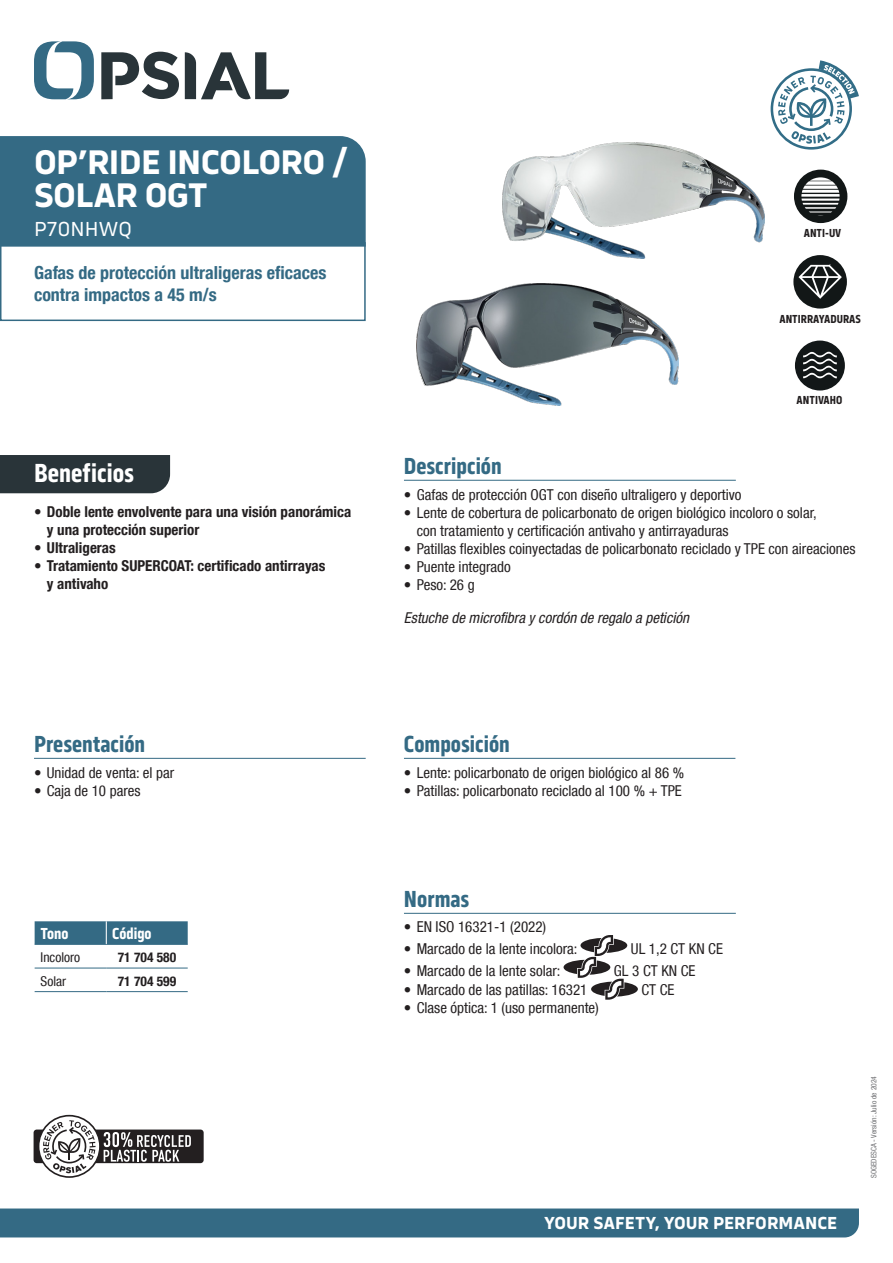
<style>
.page{position:relative;width:893px;height:1263px;background:#fff}
.page>*{position:absolute;margin:0;border:0;box-sizing:border-box;transform-origin:0 0}
.NOM_PRODUIT_NC{font:700 35.25px/33px "Serca";letter-spacing:-.02em;color:#fff}
.Benefices{font:700 27px "Serca Condensed";color:#fff}
.Sous-titres{font:700 24px "Serca Condensed";color:#346a84}
.NOM_PRODUIT_NC-2{font:21px "Serca";letter-spacing:-.005em;color:#fff}
.PLUS_PRODUIT{font:700 condensed 18px/21.6px "Helvetica Neue LT Com";color:#346a84}
.t1{font:700 18px "Serca";color:#fff}
.tableauTitre{font:700 16.5px "Serca Condensed";color:#fff}
.t2{font:condensed 15px/18px "Helvetica Neue LT Com";color:#231f20}
.t3{font:700 condensed 15px/18px "Helvetica Neue LT Com";color:#231f20}
.Texte{font:italic condensed 15px "Helvetica Neue LT Com";color:#231f20}
.TableauCode{font:700 condensed 13.5px "Helvetica Neue LT Com";color:#231f20}
.tableau{font:condensed 13.5px "Helvetica Neue LT Com";color:#231f20}
.t4{font:700 12px "Serca Condensed";color:#231f20}
.t5{font:700 11.4px "Serca Condensed";color:#121718}
.Date{font:condensed 7.5px "Helvetica Neue LT Com";color:#6c6d70}
</style>
<div class="page">
<svg style="left:34px;top:41px;width:60px;height:58px"></svg>
<svg style="left:185px;top:52px;width:104px;height:48px"></svg>
<svg style="left:101px;top:52px;width:78px;height:47px"></svg>
<div style="left:0;top:1208px;width:859px;height:29px;background:#346a84"></div>
<hr style="left:404px;top:480px;width:332px;height:1px;background:#346a84">
<hr style="left:404px;top:758px;width:331px;height:1px;background:#346a84">
<div style="left:0;top:455px;width:170px;height:38px;background:#293439"></div>
<div style="left:0;top:242px;width:366px;height:79px;border:2px solid #346a84"></div>
<div style="left:0;top:136px;width:366px;height:111px;background:#346a84"></div>
<hr style="left:404px;top:913px;width:332px;height:1px;background:#346a84">
<hr style="left:34px;top:758px;width:332px;height:1px;background:#346a84">
<hr style="left:35px;top:944px;width:71px;height:1px;background:#346a84">
<hr style="left:106px;top:944px;width:82px;height:1px;background:#346a84">
<hr style="left:35px;top:968px;width:71px;height:1px;background:#346a84">
<hr style="left:106px;top:968px;width:82px;height:1px;background:#346a84">
<hr style="left:35px;top:991px;width:71px;height:1px;background:#346a84">
<hr style="left:106px;top:991px;width:82px;height:1px;background:#346a84">
<div style="left:35px;top:921px;width:153px;height:23px;background:#346a84"></div>
<svg style="left:564px;top:935px;width:74px;height:65px"></svg>
<div style="left:794px;top:170px;width:53px;height:53px;background:#121717;border-radius:50%"></div>
<hr style="left:801px;top:194px;width:39px;height:3px;background:#fff">
<svg style="left:801px;top:177px;width:38px;height:39px"></svg>
<div style="left:793px;top:255px;width:54px;height:54px;background:#121717;border-radius:50%"></div>
<svg style="left:798px;top:265px;width:44px;height:34px"></svg>
<div style="left:795px;top:341px;width:50px;height:49px;background:#121718;border-radius:50%"></div>
<svg style="left:803px;top:352px;width:34px;height:26px"></svg>
<div style="left:34px;top:1129px;width:170px;height:34px;background:#231f20;border-radius:3px"></div>
<svg style="left:38px;top:1115px;width:153px;height:63px"></svg>
<svg style="left:771px;top:60px;width:88px;height:90px"></svg>
<img style="left:502px;top:142px;width:263px;height:116px">
<img style="left:416px;top:283px;width:263px;height:122px">
<p class="NOM_PRODUIT_NC" style="left:34px;top:145px;width:316px">OP’RIDE INCOLORO /<br>SOLAR OGT</p>
<p class="NOM_PRODUIT_NC-2" style="left:34px;top:217px;width:99px">P70NHWQ</p>
<p class="PLUS_PRODUIT" style="left:34px;top:262px;width:294px">Gafas de protección ultraligeras eficaces contra impactos a 45 m/s</p>
<p class="Benefices" style="left:34px;top:458px;width:101px">Beneficios</p>
<p class="t3" style="left:47px;top:502px;width:306px;text-indent:-13px">• Doble lente envolvente para una visión panorámica y una protección superior</p>
<p class="t3" style="left:34px;top:538px;width:83px">• Ultraligeras</p>
<p class="t3" style="left:47px;top:556px;width:280px;text-indent:-13px">• Tratamiento SUPERCOAT: certificado antirrayas y antivaho</p>
<p class="Sous-titres" style="left:34px;top:730px;width:113px">Presentación</p>
<p class="t2" style="left:34px;top:763px;width:142px">• Unidad de venta: el par</p>
<p class="t2" style="left:34px;top:781px;width:108px">• Caja de 10 pares</p>
<p class="tableauTitre" style="left:41px;top:924px;width:29px">Tono</p>
<p class="tableauTitre" style="left:112px;top:924px;width:41px">Código</p>
<p class="tableau" style="left:41px;top:949px;width:41px">Incoloro</p>
<p class="TableauCode" style="left:118px;top:949px;width:60px">71 704 580</p>
<p class="tableau" style="left:41px;top:973px;width:27px">Solar</p>
<p class="TableauCode" style="left:118px;top:973px;width:60px">71 704 599</p>
<p class="t4" style="left:804px;top:226px;width:39px">ANTI-UV</p>
<p class="t4" style="left:779px;top:312px;width:83px">ANTIRRAYADURAS</p>
<p class="Sous-titres" style="left:404px;top:452px;width:99px">Descripción</p>
<p class="t5" style="left:797px;top:394px;width:47px">ANTI-BUÉE</p>
<p class="t4" style="left:797px;top:393px;width:47px">ANTIVAHO</p>
<p class="t2" style="left:404px;top:485px;width:339px">• Gafas de protección OGT con diseño ultraligero y deportivo</p>
<p class="t2" style="left:417px;top:503px;width:401px;text-indent:-13px">• Lente de cobertura de policarbonato de origen biológico incoloro o solar, con tratamiento y certificación antivaho y antirrayaduras</p>
<p class="t2" style="left:404px;top:539px;width:453px">• Patillas flexibles coinyectadas de policarbonato reciclado y TPE con aireaciones</p>
<p class="t2" style="left:404px;top:557px;width:108px">• Puente integrado</p>
<p class="t2" style="left:404px;top:575px;width:72px">• Peso: 26 g</p>
<p class="Texte" style="left:404px;top:609px;width:287px">Estuche de microfibra y cordón de regalo a petición</p>
<p class="Sous-titres" style="left:404px;top:730px;width:107px">Composición</p>
<p class="t2" style="left:404px;top:763px;width:282px">• Lente: policarbonato de origen biológico al 86 %</p>
<p class="t2" style="left:404px;top:781px;width:279px">• Patillas: policarbonato reciclado al 100 % + TPE</p>
<p class="Sous-titres" style="left:404px;top:885px;width:67px">Normas</p>
<p class="t2" style="left:404px;top:917px;width:144px">• EN ISO 16321-1 (2022)</p>
<p class="t2" style="left:404px;top:939px;width:175px">• Marcado de la lente incolora:</p>
<p class="t2" style="left:631px;top:939px;width:94px">UL 1,2 CT KN CE</p>
<p class="t2" style="left:404px;top:961px;width:158px">• Marcado de la lente solar:</p>
<p class="t2" style="left:614px;top:961px;width:83px">GL 3 CT KN CE</p>
<p class="t2" style="left:404px;top:981px;width:185px">• Marcado de las patillas: 16321</p>
<p class="t2" style="left:641px;top:981px;width:35px">CT CE</p>
<p class="t2" style="left:404px;top:999px;width:196px">• Clase óptica: 1 (uso permanente)</p>
<p class="t1" style="left:544px;top:1212px;width:295px">YOUR SAFETY, YOUR PERFORMANCE</p>
<p class="Date" style="left:869px;top:1178px;width:103px;rotate:-90deg">SOGEDESCA - Versión: Julio de 2024</p>
</div>
